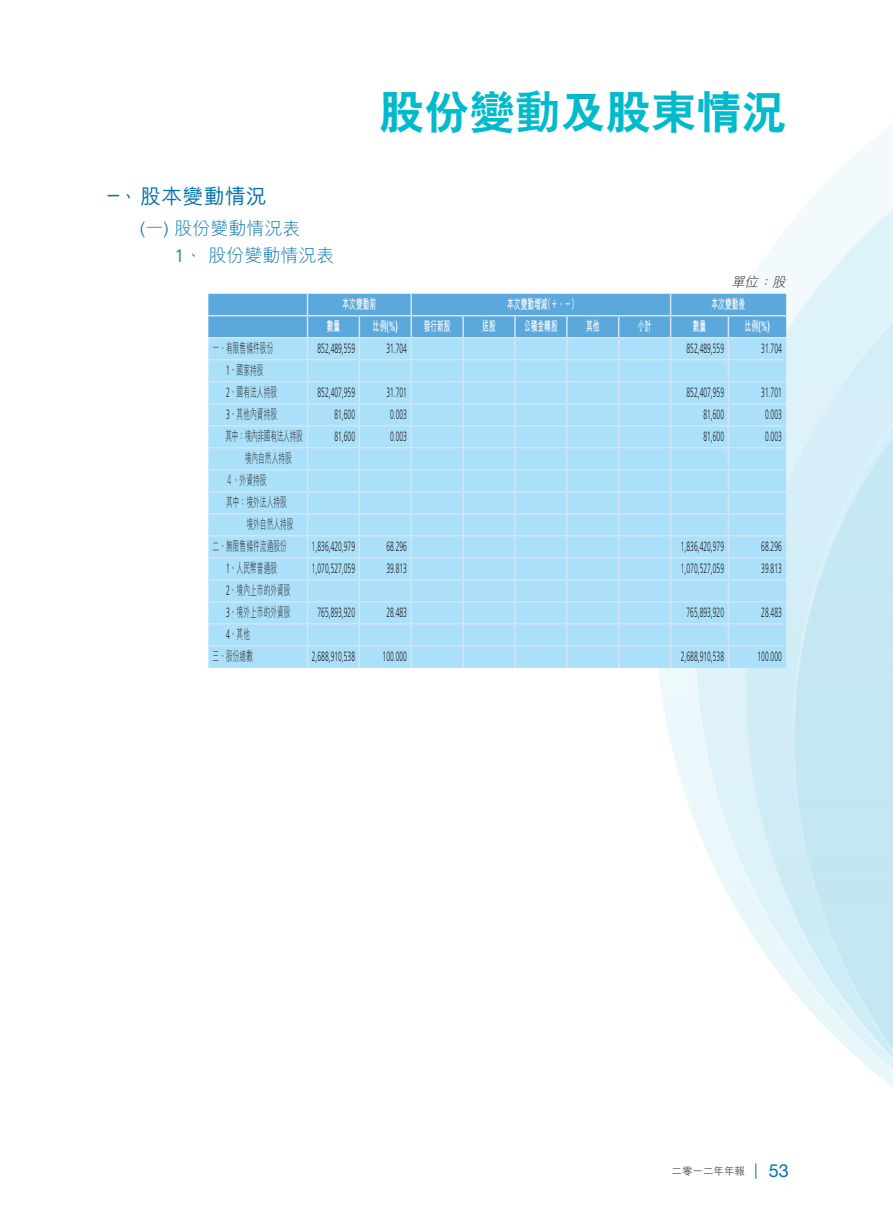
<style>
.page{position:relative;width:893px;height:1212px;background:#fff}
.page>*{position:absolute;margin:0;border:0;box-sizing:border-box;transform-origin:0 0}
.t1{font:800 45px "C Hei 2 HK";letter-spacing:.005em;color:#03bacc}
.t2{font:500 21px "M Hei HK";letter-spacing:.005em;color:#0073ae;scale:.7 1}
.t3{font:300 18px/26.7px "M Hei HK";color:#0073ae}
.t4{font:18px "Helvetica Neue LT Std";color:#0073ae}
.t5{font:300 13.5px "Frutiger LT Std";color:#231f20;scale:.5 1}
.t6{font:300 13.5px/22px "M Hei HK";color:#231f20;scale:.5 1}
.t7{font:700 13.5px "M Hei HK";color:#fff;scale:.5 1}
.t8{font:300 13.5px "M Hei HK";letter-spacing:-.05em;color:#231f20;scale:.5 1}
.t9{font:700 13.5px "Frutiger LT Std";color:#fff;scale:.5 1}
.t10{font:italic 300 13.5px "M Hei HK";color:#231f20}
.t11{font:500 10.5px "M Hei HK";color:#57585a}
.s1{font-family:"Frutiger LT Std"}
.s2{font-family:"M Hei HK"}
</style>
<div class="page">
<svg style="left:655px;top:293px;width:36px;height:517px"></svg>
<svg style="left:694px;top:124px;width:199px;height:799px"></svg>
<svg style="left:745px;top:150px;width:148px;height:1029px"></svg>
<svg style="left:793px;top:193px;width:100px;height:986px"></svg>
<svg style="left:755px;top:1163px;width:1px;height:15px"></svg>
<svg style="left:208px;top:294px;width:578px;height:374px;background:#a5daf5"></svg>
<p class="t1" style="left:379px;top:82px;width:409px">股份變動及股東情況</p>
<p class="t2" style="left:106px;top:181px;width:231px">一、股本變動情況</p>
<p class="t3" style="left:174px;top:214px;width:162px;text-indent:-34px"><span class="s1">(</span>一<span class="s1">)</span> 股份變動情況表<br><span class="s1">1</span>、股份變動情況表</p>
<p class="t10" style="left:731px;top:272px;width:60px">單位：股</p>
<p class="t7" style="left:342px;top:294px;width:69px">本次變動前</p>
<p class="t7" style="left:507px;top:294px;width:143px">本次變動增減（＋，－）</p>
<p class="t7" style="left:711px;top:294px;width:69px">本次變動後</p>
<p class="t7" style="left:327px;top:316px;width:29px">數量</p>
<p class="t9" style="left:373px;top:318px;width:51px"><span class="s2">比例</span>(%)</p>
<p class="t7" style="left:424px;top:316px;width:56px">發行新股</p>
<p class="t7" style="left:482px;top:316px;width:29px">送股</p>
<p class="t7" style="left:524px;top:316px;width:69px">公積金轉股</p>
<p class="t7" style="left:586px;top:316px;width:29px">其他</p>
<p class="t7" style="left:638px;top:316px;width:29px">小計</p>
<p class="t7" style="left:693px;top:316px;width:29px">數量</p>
<p class="t9" style="left:745px;top:318px;width:51px"><span class="s2">比例</span>(%)</p>
<p class="t6" style="left:213px;top:336px;width:123px">一、有限售條件股份</p>
<p class="t5" style="left:318px;top:340px;width:77px">852,489,559</p>
<p class="t5" style="left:386px;top:340px;width:43px">31.704</p>
<p class="t5" style="left:686px;top:340px;width:77px">852,489,559</p>
<p class="t5" style="left:761px;top:340px;width:43px">31.704</p>
<p class="t6" style="left:226px;top:358px;width:104px"><span class="s1">1</span>、國家持股<br><span class="s1">2</span>、國有法人持股</p>
<p class="t5" style="left:318px;top:384px;width:77px">852,407,959</p>
<p class="t5" style="left:386px;top:384px;width:43px">31.701</p>
<p class="t5" style="left:686px;top:384px;width:77px">852,407,959</p>
<p class="t5" style="left:761px;top:384px;width:43px">31.701</p>
<p class="t6" style="left:226px;top:402px;width:104px"><span class="s1">3</span>、其他內資持股</p>
<p class="t5" style="left:334px;top:406px;width:43px">81,600</p>
<p class="t5" style="left:390px;top:406px;width:35px">0.003</p>
<p class="t5" style="left:703px;top:406px;width:43px">81,600</p>
<p class="t5" style="left:765px;top:406px;width:35px">0.003</p>
<p class="t8" style="left:225px;top:426px;width:156px">其中：境內非國有法人持股</p>
<p class="t5" style="left:334px;top:428px;width:43px">81,600</p>
<p class="t5" style="left:390px;top:428px;width:35px">0.003</p>
<p class="t5" style="left:703px;top:428px;width:43px">81,600</p>
<p class="t5" style="left:765px;top:428px;width:35px">0.003</p>
<p class="t6" style="left:245px;top:446px;width:96px">境內自然人持股</p>
<p class="t6" style="left:226px;top:468px;width:83px">４、外資持股</p>
<p class="t6" style="left:226px;top:490px;width:123px">其中：境外法人持股</p>
<p class="t6" style="left:246px;top:512px;width:96px">境外自然人持股</p>
<p class="t6" style="left:213px;top:534px;width:150px">二、無限售條件流通股份</p>
<p class="t5" style="left:312px;top:538px;width:88px">1,836,420,979</p>
<p class="t5" style="left:386px;top:538px;width:43px">68.296</p>
<p class="t5" style="left:681px;top:538px;width:88px">1,836,420,979</p>
<p class="t5" style="left:761px;top:538px;width:43px">68.296</p>
<p class="t6" style="left:226px;top:556px;width:104px"><span class="s1">1</span>、人民幣普通股</p>
<p class="t5" style="left:312px;top:560px;width:88px">1,070,527,059</p>
<p class="t5" style="left:386px;top:560px;width:43px">39.813</p>
<p class="t5" style="left:681px;top:560px;width:88px">1,070,527,059</p>
<p class="t5" style="left:761px;top:560px;width:43px">39.813</p>
<p class="t6" style="left:226px;top:578px;width:131px"><span class="s1">2</span>、境內上市的外資股<br><span class="s1">3</span>、境外上市的外資股</p>
<p class="t5" style="left:318px;top:604px;width:77px">765,893,920</p>
<p class="t5" style="left:386px;top:604px;width:43px">28.483</p>
<p class="t5" style="left:686px;top:604px;width:77px">765,893,920</p>
<p class="t5" style="left:761px;top:604px;width:43px">28.483</p>
<p class="t6" style="left:213px;top:622px;width:83px;text-align:right"><span class="s1">4</span>、其他<br>三、股份總數</p>
<p class="t5" style="left:312px;top:649px;width:88px">2,688,910,538</p>
<p class="t5" style="left:383px;top:649px;width:50px">100.000</p>
<p class="t5" style="left:681px;top:649px;width:88px">2,688,910,538</p>
<p class="t5" style="left:757px;top:649px;width:50px">100.000</p>
<p class="t11" style="left:671px;top:1163px;width:75px">二零一二年年報</p>
<p class="t4" style="left:769px;top:1159px;width:22px">53</p>
</div>
